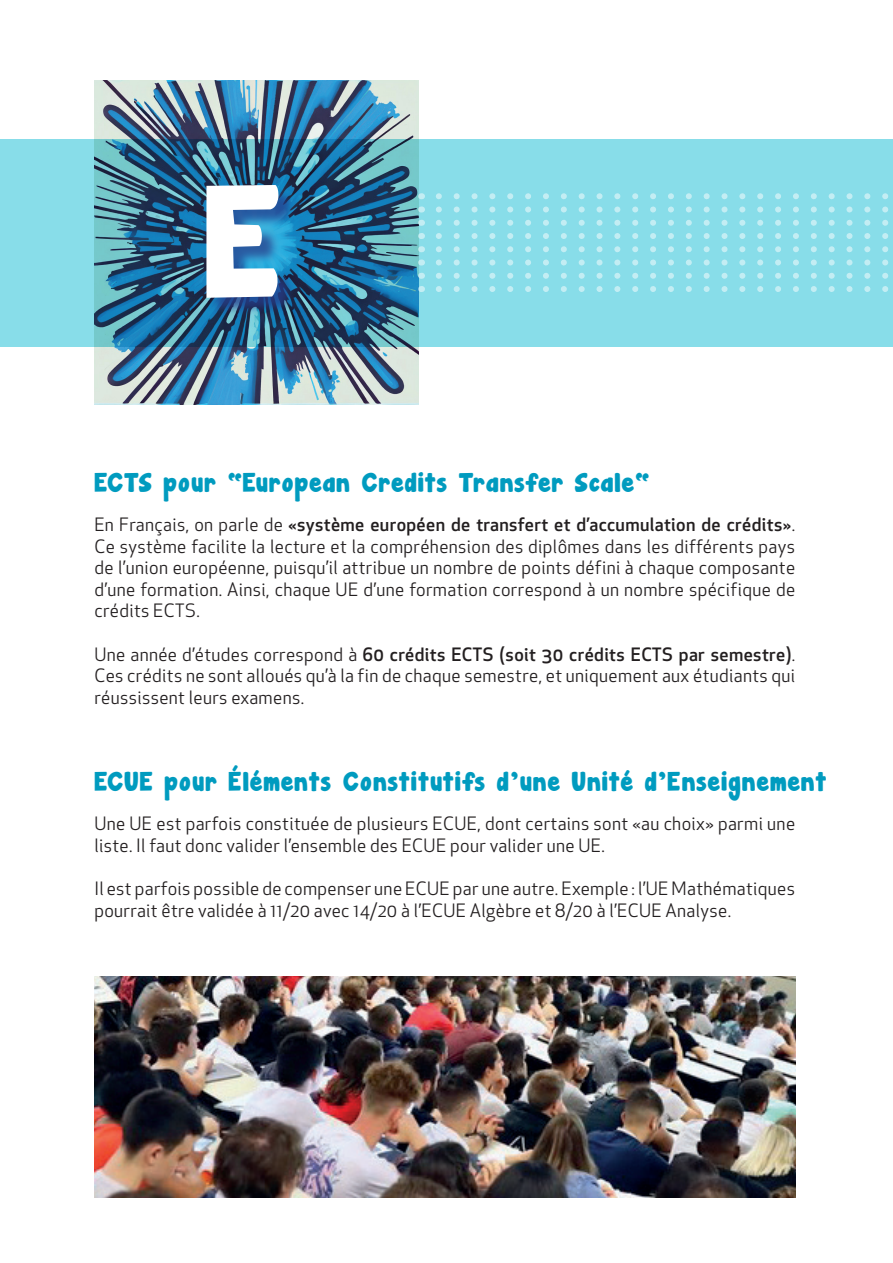
<style>
.page{position:relative;width:893px;height:1263px;background:#fff}
.page>*{position:absolute;margin:0;border:0;box-sizing:border-box;transform-origin:0 0}
.t1{font:143.7px "Janda Manatee Solid";color:#fff}
.t2{font:24px "Janda Manatee Solid";letter-spacing:.05em;color:#009bbf}
.t3{font:18px/21.6px "Apex New";letter-spacing:.02em;color:#231f20;text-align:justify}
.s1{font-weight:500}
</style>
<div class="page">
<img style="left:94px;top:81px;width:324px;height:323px">
<svg style="left:0;top:139px;width:893px;height:207px;background:#69b4c7"></svg>
<svg style="left:439px;top:220px;width:454px;height:6px;background:#97e1eb"></svg>
<svg style="left:439px;top:233px;width:454px;height:6px;background:#97e1eb"></svg>
<svg style="left:439px;top:206px;width:454px;height:6px;background:#96e0eb"></svg>
<svg style="left:439px;top:246px;width:454px;height:6px;background:#97e1eb"></svg>
<svg style="left:439px;top:259px;width:454px;height:6px;background:#96e0eb"></svg>
<svg style="left:439px;top:273px;width:454px;height:6px;background:#97e1eb"></svg>
<svg style="left:439px;top:286px;width:454px;height:6px;background:#97e1eb"></svg>
<svg style="left:439px;top:193px;width:454px;height:6px;background:#97e1eb"></svg>
<div style="left:209px;top:187px;width:88px;height:129px;background:#253f8e;opacity:.75"></div>
<img style="left:94px;top:977px;width:701px;height:221px">
<h1 class="t1" style="left:204px;top:141px;width:79px">E</h1>
<h2 class="t2" style="left:94px;top:466px;width:556px">ECTS pour "European Credits Transfer Scale"</h2>
<p class="t3" style="left:94px;top:514px;width:702px">En Français, on parle de <span class="s1">«système européen de transfert et d’accumulation de crédits»</span>.<br>Ce système facilite la lecture et la compréhension des diplômes dans les différents pays de l’union européenne, puisqu’il attribue un nombre de points défini à chaque composante d’une formation. Ainsi, chaque UE d’une formation correspond à un nombre spécifique de crédits ECTS.</p>
<p class="t3" style="left:94px;top:643px;width:702px">Une année d’études correspond à <span class="s1">60 crédits ECTS (soit 30 crédits ECTS par semestre)</span>.<br>Ces crédits ne sont alloués qu’à la fin de chaque semestre, et uniquement aux étudiants qui réussissent leurs examens.</p>
<h2 class="t2" style="left:94px;top:765px;width:733px">ECUE pour Éléments Constitutifs d’une Unité d’Enseignement</h2>
<p class="t3" style="left:94px;top:813px;width:702px">Une UE est parfois constituée de plusieurs ECUE, dont certains sont «au choix» parmi une liste. Il faut donc valider l’ensemble des ECUE pour valider une UE.</p>
<p class="t3" style="left:94px;top:878px;width:702px">Il est parfois possible de compenser une ECUE par une autre. Exemple : l’UE Mathématiques pourrait être validée à 11/20 avec 14/20 à l’ECUE Algèbre et 8/20 à l’ECUE Analyse.</p>
</div>
